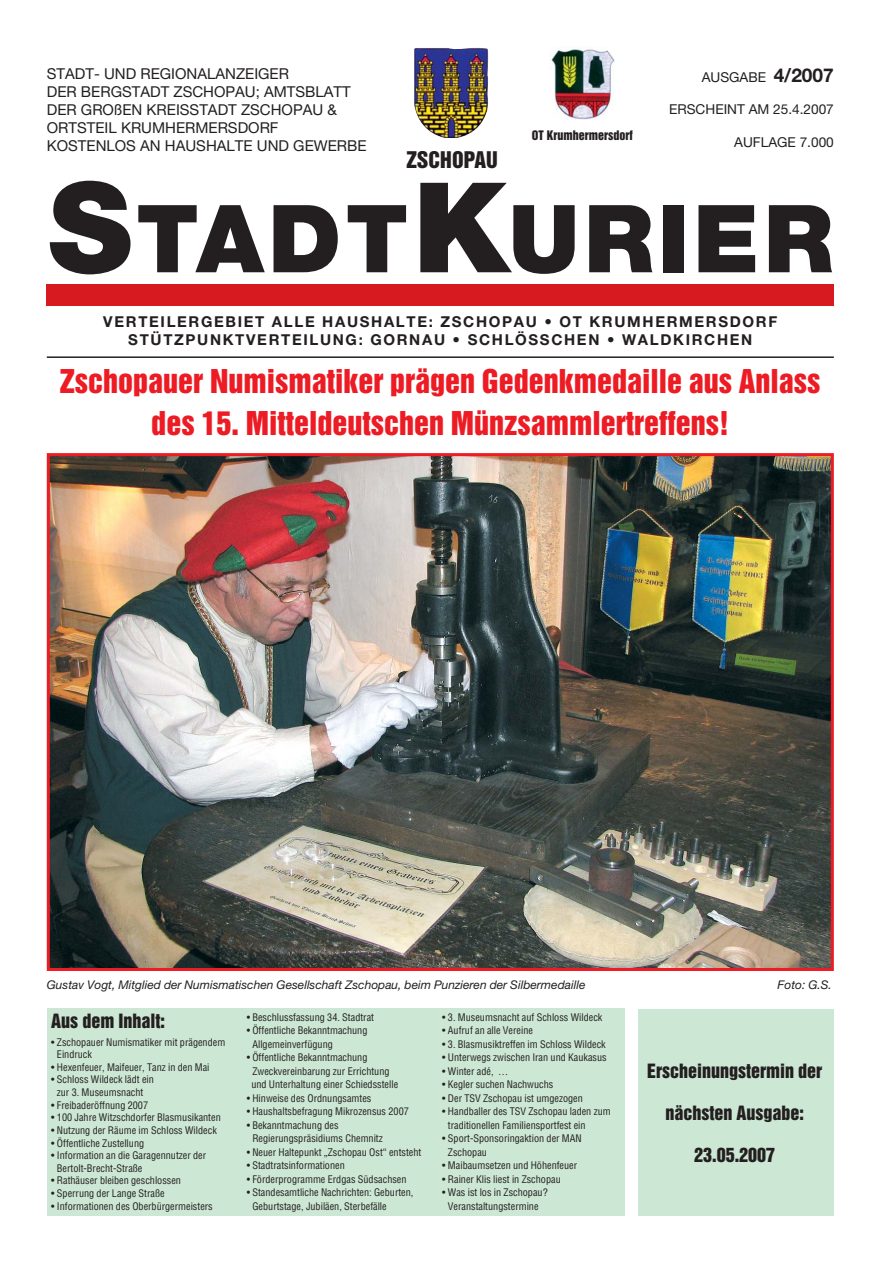
<style>
.page{position:relative;width:893px;height:1263px;background:#fff}
.page>*{position:absolute;margin:0;border:0;box-sizing:border-box;transform-origin:0 0}
.t1{font:900 93.9px "Helvetica Neue";letter-spacing:.045em;color:#231f20}
.t2{font:30px/42px "Helvetica Inserat";color:#ed1c24;text-align:center}
.t3{font:21px "Helvetica Inserat";color:#231f20}
.t4{font:18px "Helvetica Inserat";color:#231f20}
.t5{font:15px/18px "Helvetica Neue";color:#231f20}
.t6{font:700 15px/18px "Helvetica Neue";letter-spacing:.11em;color:#231f20;text-align:center}
.t7{font:13.65px "Helvetica Neue";color:#231f20}
.t8{font:italic 12px "Helvetica Neue";color:#231f20}
.t9{font:12px "Helvetica Inserat";color:#231f20}
.t10{font:condensed 10.2px/13.5px "Helvetica";color:#231f20}
.s1{font-weight:700;font-size:19.05px}
.s2{font-size:125.25px}
</style>
<div class="page">
<img style="left:51px;top:457px;width:778px;height:510px">
<div style="left:47px;top:453px;width:786px;height:518px;border:3px solid #ed1c24"></div>
<div style="left:47px;top:284px;width:786px;height:21px;background:#d71920"></div>
<img style="left:414px;top:47px;width:74px;height:91px">
<img style="left:549px;top:49px;width:66px;height:71px">
<hr style="left:47px;top:356px;width:786px;height:2px;background:#231f20">
<div style="left:47px;top:1009px;width:577px;height:207px;background:#cce7d3"></div>
<div style="left:638px;top:1010px;width:195px;height:206px;background:#cce7d3"></div>
<h3 class="t7" style="left:701px;top:72px;width:134px">AUSGABE <span class="s1">4/2007</span></h3>
<h3 class="t7" style="left:669px;top:105px;width:166px">ERSCHEINT AM 25.4.2007</h3>
<h3 class="t7" style="left:734px;top:137px;width:101px">AUFLAGE 7.000</h3>
<h3 class="t5" style="left:47px;top:66px;width:321px">STADT- UND REGIONALANZEIGER<br>DER BERGSTADT ZSCHOPAU; AMTSBLATT<br>DER GROßEN KREISSTADT ZSCHOPAU &amp;<br>ORTSTEIL KRUMHERMERSDORF<br>KOSTENLOS AN HAUSHALTE UND GEWERBE</h3>
<h1 class="t1" style="left:48px;top:205px;width:786px"><span class="s2">S</span>TADT<span class="s2">K</span>URIER</h1>
<p class="t9" style="left:531px;top:131px;width:102px">OT Krumhermersdorf</p>
<h3 class="t3" style="left:406px;top:151px;width:93px">ZSCHOPAU</h3>
<h3 class="t6" style="left:103px;top:314px;width:675px">VERTEILERGEBIET ALLE HAUSHALTE: ZSCHOPAU • OT KRUMHERMERSDORF<br>STÜTZPUNKTVERTEILUNG: GORNAU • SCHLÖSSCHEN • WALDKIRCHEN</h3>
<h2 class="t2" style="left:60px;top:362px;width:762px">Zschopauer Numismatiker prägen Gedenkmedaille aus Anlass des 15. Mitteldeutschen Münzsammlertreffens!</h2>
<p class="t8" style="left:47px;top:981px;width:540px">Gustav Vogt, Mitglied der Numismatischen Gesellschaft Zschopau, beim Punzieren der Silbermedaille</p>
<p class="t8" style="left:777px;top:981px;width:56px">Foto: G.S.</p>
<h3 class="t4" style="left:51px;top:1013px;width:115px">Aus dem Inhalt:</h3>
<p class="t10" style="left:57px;top:1036px;width:170px;line-height:12.6px;text-indent:-6px">• Zschopauer Numismatiker mit prägendem<br>Eindruck</p>
<p class="t10" style="left:51px;top:1061px;width:160px">• Hexenfeuer, Maifeuer, Tanz in den Mai</p>
<p class="t10" style="left:51px;top:1074px;width:104px;line-height:12.6px;text-align:center">• Schloss Wildeck lädt ein zur 3. Museumsnacht</p>
<p class="t10" style="left:51px;top:1099px;width:98px">• Freibaderöffnung 2007</p>
<p class="t10" style="left:51px;top:1112px;width:171px">• 100 Jahre Witzschdorfer Blasmusikanten</p>
<p class="t10" style="left:51px;top:1124px;width:167px">• Nutzung der Räume im Schloss Wildeck</p>
<p class="t10" style="left:51px;top:1137px;width:94px">• Öffentliche Zustellung</p>
<p class="t10" style="left:57px;top:1150px;width:151px;line-height:12.6px;text-indent:-6px">• Information an die Garagennutzer der<br>Bertolt-Brecht-Straße</p>
<p class="t10" style="left:51px;top:1175px;width:131px">• Rathäuser bleiben geschlossen</p>
<p class="t10" style="left:51px;top:1187px;width:115px">• Sperrung der Lange Straße</p>
<p class="t10" style="left:51px;top:1200px;width:163px">• Informationen des Oberbürgermeisters</p>
<p class="t10" style="left:247px;top:1011px;width:129px">• Beschlussfassung 34. Stadtrat</p>
<p class="t10" style="left:252px;top:1025px;width:117px;text-indent:-6px">• Öffentliche Bekanntmachung<br>Allgemeinverfügung</p>
<p class="t10" style="left:251px;top:1052px;width:148px;text-indent:-5px">• Öffentliche Bekanntmachung<br>Zweckvereinbarung zur Errichtung und Unterhaltung einer Schiedsstelle</p>
<p class="t10" style="left:247px;top:1092px;width:126px">• Hinweise des Ordnungsamtes</p>
<p class="t10" style="left:247px;top:1106px;width:163px">• Haushaltsbefragung Mikrozensus 2007</p>
<p class="t10" style="left:252px;top:1119px;width:132px;text-indent:-6px">• Bekanntmachung des<br>Regierungspräsidiums Chemnitz</p>
<p class="t10" style="left:247px;top:1146px;width:176px">• Neuer Haltepunkt „Zschopau Ost“ entsteht</p>
<p class="t10" style="left:247px;top:1160px;width:99px">• Stadtratsinformationen</p>
<p class="t10" style="left:247px;top:1173px;width:161px">• Förderprogramme Erdgas Südsachsen</p>
<p class="t10" style="left:252px;top:1187px;width:162px;text-indent:-6px">• Standesamtliche Nachrichten: Geburten,<br>Geburtstage, Jubiläen, Sterbefälle</p>
<p class="t10" style="left:442px;top:1011px;width:162px">• 3. Museumsnacht auf Schloss Wildeck</p>
<p class="t10" style="left:442px;top:1025px;width:92px">• Aufruf an alle Vereine</p>
<p class="t10" style="left:442px;top:1038px;width:165px">• 3. Blasmusiktreffen im Schloss Wildeck</p>
<p class="t10" style="left:442px;top:1052px;width:166px">• Unterwegs zwischen Iran und Kaukasus</p>
<p class="t10" style="left:442px;top:1065px;width:68px">• Winter adé, …</p>
<p class="t10" style="left:442px;top:1079px;width:113px">• Kegler suchen Nachwuchs</p>
<p class="t10" style="left:442px;top:1092px;width:142px">• Der TSV Zschopau ist umgezogen</p>
<p class="t10" style="left:448px;top:1106px;width:164px;text-indent:-6px">• Handballer des TSV Zschopau laden zum traditionellen Familiensportfest ein</p>
<p class="t10" style="left:448px;top:1133px;width:135px;text-indent:-6px">• Sport-Sponsoringaktion der MAN<br>Zschopau</p>
<p class="t10" style="left:442px;top:1160px;width:136px">• Maibaumsetzen und Höhenfeuer</p>
<p class="t10" style="left:442px;top:1173px;width:120px">• Rainer Klis liest in Zschopau</p>
<p class="t10" style="left:442px;top:1187px;width:107px;text-align:center">• Was ist los in Zschopau?<br>Veranstaltungstermine</p>
<h3 class="t4" style="left:647px;top:1064px;width:176px">Erscheinungstermin der</h3>
<h3 class="t4" style="left:665px;top:1106px;width:140px">nächsten Ausgabe:</h3>
<h3 class="t4" style="left:694px;top:1148px;width:83px">23.05.2007</h3>
</div>
